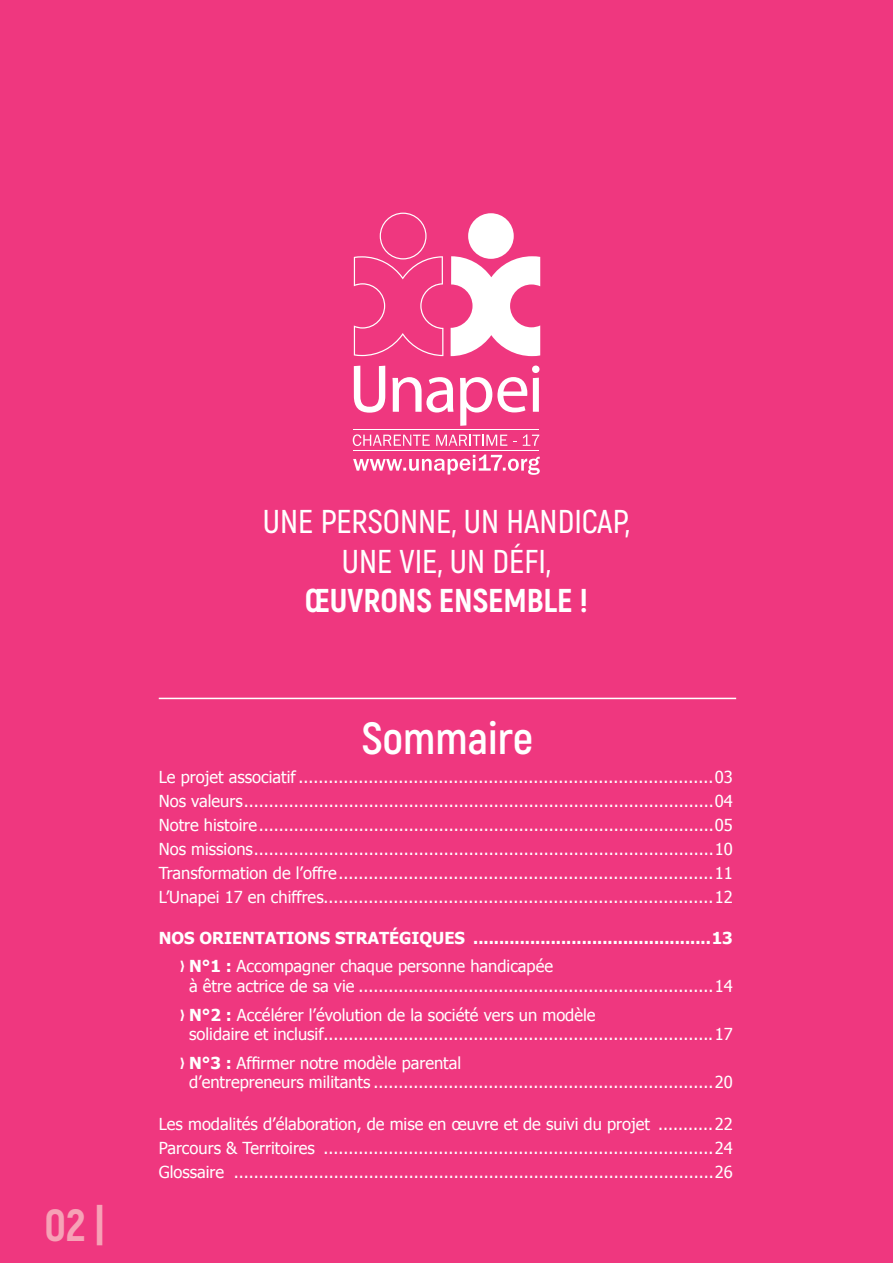
<style>
.page{position:relative;width:893px;height:1263px;background:#ef377f}
.page>*{position:absolute;margin:0;border:0;box-sizing:border-box;transform-origin:0 0}
.t1{font:700 45px "Akrobat";color:#fff}
.t2{font:800 45px "Akrobat";color:#f6a2b6}
.t3{font:600 33px/39.6px "Akrobat";color:#fff;text-align:center}
.t4{font:800 33px "Akrobat";color:#fff}
.t5{font:16.5px/24px "Tahoma";color:#fff;text-align:justify}
.t6{font:700 16.5px/28.3px "Tahoma";color:#fff}
.s1{font-weight:400}
.s2{font-weight:700}
</style>
<div class="page">
<hr style="left:159px;top:698px;width:577px;height:1px;background:#fff">
<svg style="left:354px;top:256px;width:89px;height:100px"></svg>
<div style="left:380px;top:213px;width:47px;height:46px;border:1px solid #fff;border-radius:50%"></div>
<svg style="left:451px;top:256px;width:89px;height:100px"></svg>
<div style="left:468px;top:213px;width:46px;height:46px;background:#fff;border-radius:50%"></div>
<svg style="left:354px;top:366px;width:31px;height:47px"></svg>
<svg style="left:392px;top:377px;width:61px;height:35px"></svg>
<svg style="left:460px;top:366px;width:79px;height:60px"></svg>
<svg style="left:353px;top:434px;width:77px;height:12px"></svg>
<svg style="left:436px;top:435px;width:71px;height:11px"></svg>
<svg style="left:523px;top:434px;width:16px;height:12px"></svg>
<hr style="left:354px;top:429px;width:185px;height:1px;background:#fff">
<hr style="left:354px;top:450px;width:185px;height:1px;background:#fff">
<svg style="left:353px;top:454px;width:187px;height:21px"></svg>
<h1 class="t2" style="left:45px;top:1197px;width:62px">02 |</h1>
<h2 class="t3" style="left:263px;top:502px;width:368px">UNE PERSONNE, UN HANDICAP,<br>UNE VIE, UN DÉFI,</h2>
<h2 class="t4" style="left:305px;top:580px;width:285px">ŒUVRONS ENSEMBLE !</h2>
<h1 class="t1" style="left:362px;top:711px;width:173px">Sommaire</h1>
<p class="t5" style="left:159px;top:764px;width:576px">Le projet associatif ...................................................................................03<br>Nos valeurs..............................................................................................04<br>Notre histoire...........................................................................................05<br>Nos missions............................................................................................10<br>Transformation de l’offre...........................................................................11<br>L’Unapei 17 en chiffres..............................................................................12</p>
<p class="t6" style="left:189px;top:923px;width:545px;text-indent:-30px">NOS ORIENTATIONS STRATÉGIQUES ..............................................13<br>N°1 : <span class="s1">Accompagner chaque personne handicapée</span></p>
<p class="t5" style="left:189px;top:971px;width:545px;line-height:28.3px">à être actrice de sa vie .......................................................................14<br><span class="s2">N°2 :</span> Accélérer l’évolution de la société vers un modèle</p>
<p class="t5" style="left:189px;top:1019px;width:545px;line-height:28.3px">solidaire et inclusif..............................................................................17<br><span class="s2">N°3 :</span> Affirmer notre modèle parental</p>
<p class="t5" style="left:189px;top:1070px;width:545px">d’entrepreneurs militants ....................................................................20</p>
<p class="t5" style="left:159px;top:1111px;width:576px">Les modalités d’élaboration, de mise en œuvre et de suivi du projet ...........22<br>Parcours &amp; Territoires ..............................................................................24<br>Glossaire ................................................................................................26</p>
</div>
